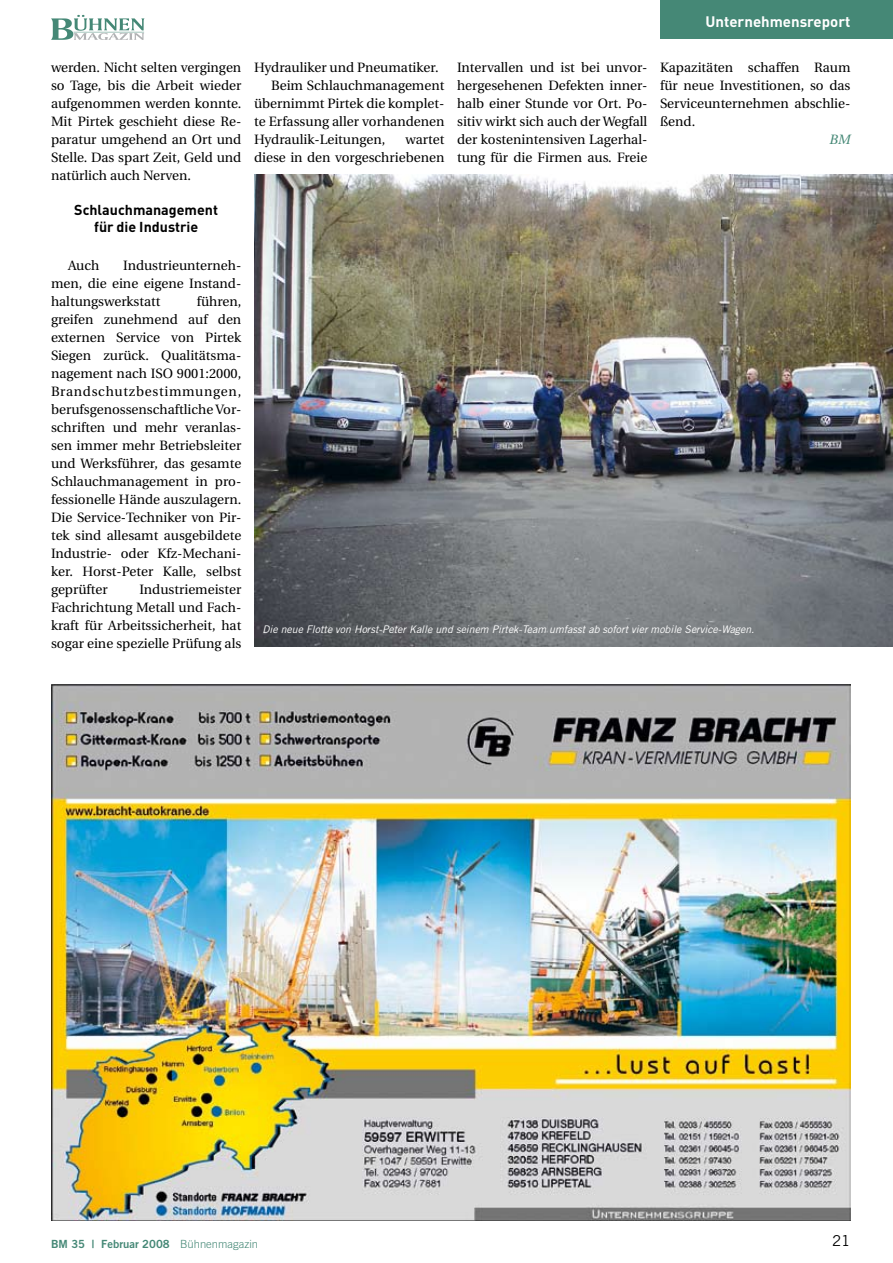
<style>
.page{position:relative;width:893px;height:1263px;background:#fff}
.page>*{position:absolute;margin:0;border:0;box-sizing:border-box;transform-origin:0 0}
.t1{font:700 15px "DIN";color:#fff}
.t2{font:15px "Trade Gothic";color:#000}
.t3{font:700 14.25px/17.1px "DIN";color:#000;text-align:center}
.t4{font:13.5px/18px "Utopia";color:#000;text-align:justify}
.t5{font:italic 13.5px "Utopia";color:#458876}
.t6{font:11.25px "Trade Gothic Bold Two";color:#458876}
.t7{font:italic 10.5px "Trade Gothic";color:#fff}
.s1{font-family:"Trade Gothic";font-weight:300}
</style>
<div class="page">
<div style="left:660px;top:0;width:233px;height:39px;background:#458876"></div>
<svg style="left:51px;top:15px;width:94px;height:25px"></svg>
<img style="left:51px;top:685px;width:799px;height:535px">
<img style="left:254px;top:174px;width:639px;height:473px">
<p class="t4" style="left:51px;top:59px;width:192px">werden. Nicht selten vergingen so Tage, bis die Arbeit wieder aufgenommen werden konnte.<br>Mit Pirtek geschieht diese Re&shy;paratur umgehend an Ort und Stelle. Das spart Zeit, Geld und natürlich auch Nerven.</p>
<p class="t3" style="left:74px;top:201px;width:145px">Schlauchmanagement für die Industrie</p>
<p class="t4" style="left:68px;top:257px;width:33px">Auch</p>
<p class="t4" style="left:51px;top:257px;width:192px;text-indent:72px">Industrieunterneh&shy;men, die eine ei-gene Instand&shy;haltungswerkstatt</p>
<p class="t4" style="left:51px;top:293px;width:192px;text-align:left;text-indent:146px">führen, grei-fen zunehmend auf den externen Ser-vice von Pirtek<br>Siegen zurück. Qu-a-litäts-ma&shy;nagement nach ISO 9001:2000,<br>Brand-schutzbestimmungen, berufsge-nos-sen-schaft-liche Vor&shy;schriften und mehr veran-las&shy;sen immer mehr Be-triebsleiter und Werks-führer, das gesamte<br>Schlauchmana-ge-ment in pro&shy;fessionelle Hände auszula-gern.<br>Die Service-Techniker von Pir&shy;tek sind allesamt ausgebildete<br>Industrie- oder Kfz-Mechani&shy;ker. Horst-Peter Kalle, selbst geprüfter</p>
<p class="t4" style="left:51px;top:581px;width:192px;text-indent:88px">Industriemeister Fachrichtung Metall und Fach&shy;kraft für Arbeitssicherheit, hat sogar eine spezielle Prüfung als</p>
<p class="t4" style="left:254px;top:59px;width:186px">Hydrauliker und Pneumatiker.</p>
<p class="t4" style="left:271px;top:77px;width:175px">Beim Schlauchmanagement</p>
<p class="t4" style="left:254px;top:95px;width:190px">übernimmt Pirtek die kom-plet-</p>
<p class="t4" style="left:254px;top:113px;width:192px">te Er-fassung aller vor-handenen</p>
<p class="t4" style="left:254px;top:131px;width:133px">Hydraulik-Leitungen,</p>
<p class="t4" style="left:254px;top:131px;width:192px;text-align:right">wartet<br>die-se in den vor-geschriebenen</p>
<p class="t1" style="left:705px;top:13px;width:146px">Unternehmensreport</p>
<p class="t4" style="left:457px;top:59px;width:192px;text-align:left">Intervallen und ist bei unvor&shy;hergesehenen Defekten inner&shy;halb ei-ner Stunde vor Ort. Po&shy;sitiv wirkt sich auch der Wegfall der kosten-in-tensiven Lager-hal&shy;tung für die Firmen aus. Freie</p>
<p class="t4" style="left:660px;top:59px;width:192px">Kapa-zitäten schaffen Raum für neue Inves-titionen, so das Serviceunternehmen abschlie&shy;ßend.</p>
<p class="t5" style="left:829px;top:132px;width:22px">BM</p>
<p class="t7" style="left:263px;top:623px;width:493px">Die neue Flotte von Horst-Peter Kalle und seinem Pirtek-Team umfasst ab sofort vier mobile Service-Wagen.</p>
<p class="t6" style="left:51px;top:1237px;width:209px">BM 35 | Februar 2008 <span class="s1">Bühnenmagazin</span></p>
<p class="t2" style="left:832px;top:1231px;width:9px">21</p>
</div>
